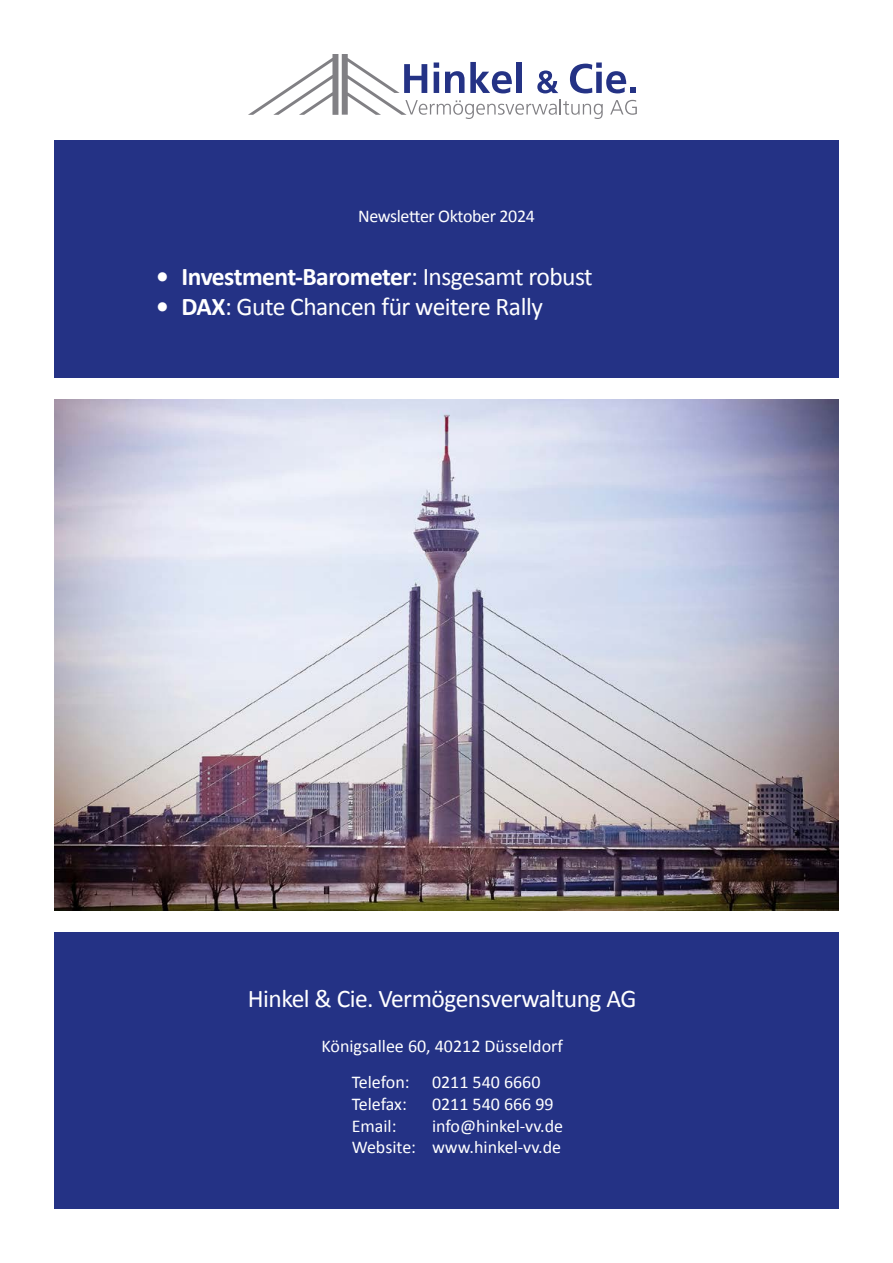
<style>
.page{position:relative;width:893px;height:1263px;background:#fff}
.page>*{position:absolute;margin:0;border:0;box-sizing:border-box;transform-origin:0 0}
.t1{font:25.5px "Calibri";letter-spacing:-.02em;color:#fff}
.t2{font:700 25.5px "Calibri";letter-spacing:-.02em;color:#fff}
.t3{font:18px/36px "Calibri";color:#fff;text-align:center}
.t4{font:18px "Calibri";letter-spacing:-.02em;color:#fff}
.s1{font-weight:400}
.s2{font-weight:700}
</style>
<div class="page">
<div style="left:54px;top:140px;width:785px;height:237px;background:#243285"></div>
<img style="left:54px;top:400px;width:785px;height:510px">
<div style="left:54px;top:932px;width:785px;height:277px;background:#243285"></div>
<svg style="left:248px;top:54px;width:389px;height:65px"></svg>
<p class="t4" style="left:358px;top:205px;width:178px">Newsletter Oktober 2024</p>
<h1 class="t2" style="left:156px;top:261px;width:438px">• Investment-Barometer<span class="s1">: Insgesamt robust</span></h1>
<h1 class="t1" style="left:156px;top:291px;width:388px"><span class="s2">• DAX</span>: Gute Chancen für weitere Rally</h1>
<h1 class="t1" style="left:248px;top:983px;width:390px">Hinkel &amp; Cie. Vermögensverwaltung AG</h1>
<p class="t3" style="left:322px;top:1027px;width:243px">Königsallee 60, 40212 Düsseldorf<br>Telefon: 0211 540 6660</p>
<p class="t3" style="left:352px;top:1085px;width:57px">Telefax:</p>
<p class="t3" style="left:432px;top:1085px;width:123px">0211 540 666 99</p>
<p class="t3" style="left:352px;top:1107px;width:46px">Email:</p>
<p class="t3" style="left:352px;top:1114px;width:213px;line-height:21.6px;text-align:right">info@hinkel-vv.de<br>Website: www.hinkel-vv.de</p>
</div>
